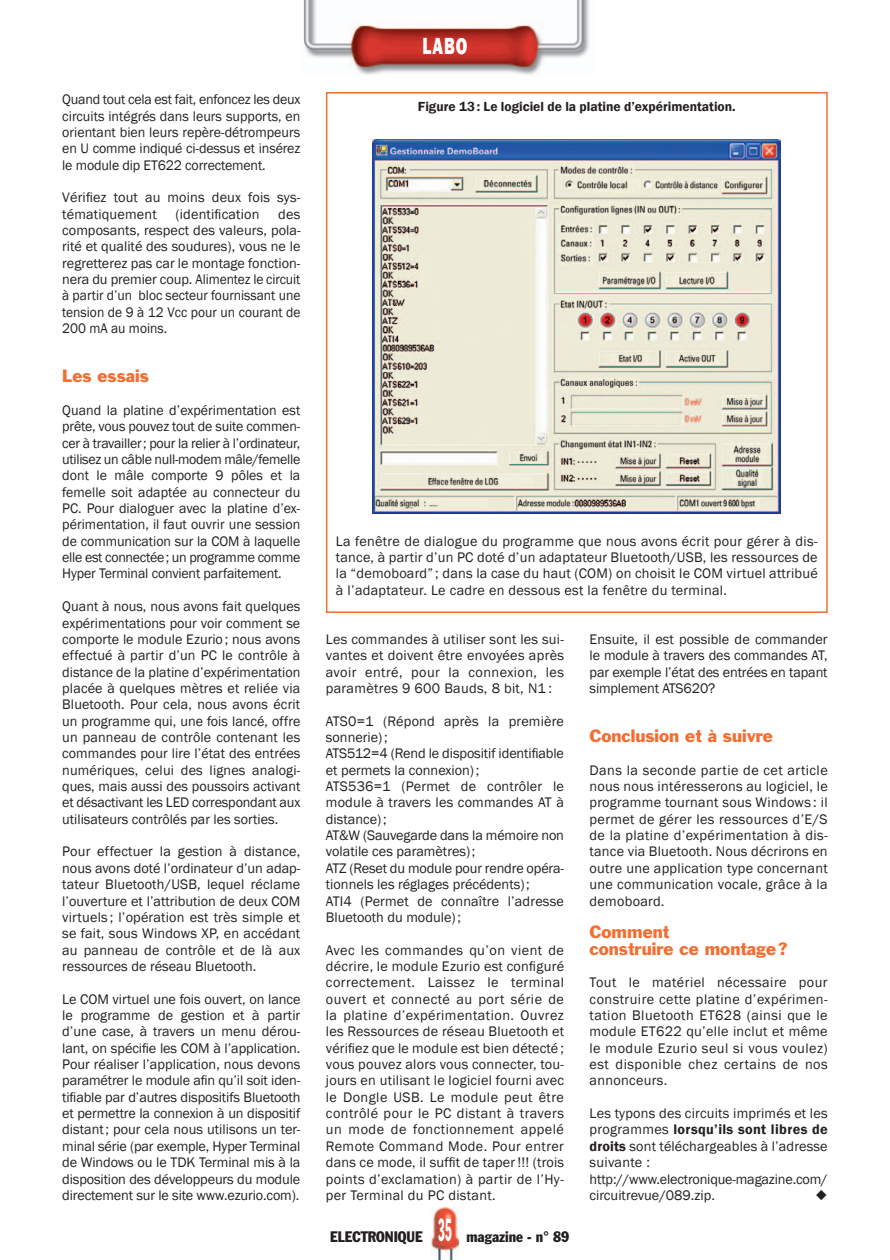
<style>
.page{position:relative;width:890px;height:1260px;background:#fff}
.page>*{position:absolute;margin:0;border:0;box-sizing:border-box;transform-origin:0 0}
.t1{font:800 24px "Franklin Gothic";color:#fff;scale:.7 1}
.t2{font:16.5px/16.4px "Franklin Gothic";color:#f26e31}
.t3{font:condensed 15px "Franklin Gothic";color:#231f20}
.t4{font:14.25px/16.4px "Franklin Gothic";color:#231f20;text-align:justify}
.t5{font:600 13.5px "Franklin Gothic";color:#231f20}
.s1{font-weight:600}
.s2{font-size:31.5px;color:#fff}
</style>
<div class="page">
<img style="left:303px;top:0;width:286px;height:75px">
<img style="left:431px;top:1207px;width:28px;height:53px">
<img style="left:373px;top:139px;width:408px;height:375px">
<p class="t4" style="left:62px;top:92px;width:240px">Quand tout cela est fait, enfoncez les deux circuits intégrés dans leurs supports, en orientant bien leurs repère-détrompeurs en U comme indiqué ci-dessus et insérez le module dip ET622 correctement.</p>
<p class="t4" style="left:62px;top:190px;width:240px">Vérifiez tout au moins deux fois sys&shy;tématiquement</p>
<p class="t4" style="left:175px;top:206px;width:86px">(identification</p>
<p class="t4" style="left:62px;top:206px;width:240px;text-indent:216px">des composants, respect des valeurs, pola&shy;rité et qualité des soudures), vous ne le regretterez pas car le montage fonction&shy;nera du premier coup. Alimentez le circuit à partir d’un bloc secteur fournissant une tension de 9 à 12 Vcc pour un courant de 200 mA au moins.</p>
<p class="t2" style="left:62px;top:368px;width:88px">Les essais</p>
<p class="t4" style="left:62px;top:402px;width:240px">Quand la platine d’expérimentation est prête, vous pouvez tout de suite commen&shy;cer à travailler ; pour la relier à l’ordinateur, utilisez un câble null-modem mâle/femelle dont le mâle comporte 9 pôles et la femelle soit adaptée au connecteur du PC. Pour dialoguer avec la platine d’ex&shy;périmentation, il faut ouvrir une session de communication sur la COM à laquelle elle est connectée ; un programme comme Hyper Terminal convient parfaitement.</p>
<p class="t4" style="left:62px;top:598px;width:240px">Quant à nous, nous avons fait quelques expérimentations pour voir comment se comporte le module Ezurio ; nous avons effectué à partir d’un PC le contrôle à distance de la platine d’expérimentation placée à quelques mètres et reliée via Bluetooth. Pour cela, nous avons écrit un programme qui, une fois lancé, offre un panneau de contrôle contenant les commandes pour lire l’état des entrées numériques, celui des lignes analogi&shy;ques, mais aussi des poussoirs activant et désactivant les LED correspondant aux utilisateurs contrôlés par les sorties.</p>
<p class="t4" style="left:62px;top:844px;width:240px">Pour effectuer la gestion à distance, nous avons doté l’ordinateur d’un adap&shy;tateur Bluetooth/USB, lequel réclame l’ouverture et l’attribution de deux COM virtuels ; l’opération est très simple et se fait, sous Windows XP, en accédant au panneau de contrôle et de là aux ressources de réseau Bluetooth.</p>
<p class="t4" style="left:62px;top:991px;width:240px">Le COM virtuel une fois ouvert, on lance le programme de gestion et à partir d’une case, à travers un menu dérou&shy;lant, on spécifie les COM à l’application.<br>Pour réaliser l’application, nous devons paramétrer le module afin qu’il soit iden&shy;tifiable par d’autres dispositifs Bluetooth et permettre la connexion à un dispositif distant ; pour cela nous utilisons un ter&shy;minal série (par exemple, Hyper Terminal de Windows ou le TDK Terminal mis à la disposition des développeurs du module directement sur le site www.ezurio.com).</p>
<h1 class="t1" style="left:422px;top:31px;width:66px">LABO</h1>
<p class="t5" style="left:418px;top:99px;width:319px">Figure 13 : Le logiciel de la platine d’expérimentation.</p>
<p class="t4" style="left:336px;top:533px;width:483px">La fenêtre de dialogue du programme que nous avons écrit pour gérer à dis&shy;tance, à partir d’un PC doté d’un adaptateur Bluetooth/USB, les ressources de la “demoboard” ; dans la case du haut (COM) on choisit le COM virtuel attribué à l’adaptateur. Le cadre en dessous est la fenêtre du terminal.</p>
<p class="t4" style="left:589px;top:631px;width:240px">Ensuite, il est possible de commander le module à travers des commandes AT, par exemple l’état des entrées en tapant simplement ATS620?</p>
<p class="t2" style="left:589px;top:727px;width:185px">Conclusion et à suivre</p>
<p class="t4" style="left:589px;top:762px;width:240px">Dans la seconde partie de cet article nous nous intéresserons au logiciel, le programme tournant sous Windows : il permet de gérer les ressources d’E/S de la platine d’expérimentation à dis&shy;tance via Bluetooth. Nous décrirons en outre une application type concernant une communication vocale, grâce à la demoboard.</p>
<p class="t2" style="left:589px;top:924px;width:199px">Comment<br>construire ce montage ?</p>
<p class="t4" style="left:589px;top:974px;width:240px">Tout le matériel nécessaire pour construire cette platine d’expérimen&shy;tation Bluetooth ET628 (ainsi que le module ET622 qu’elle inclut et même le module Ezurio seul si vous voulez) est disponible chez certains de nos annonceurs.</p>
<p class="t4" style="left:589px;top:1105px;width:240px;text-align:left">Les typons des circuits imprimés et les programmes <span class="s1">lorsqu’ils sont libres de droits</span> sont téléchargeables à l’adresse suivante : http://www.electronique-magazine.com/ circuitrevue/089.zip.</p>
<p class="t4" style="left:326px;top:631px;width:240px">Les commandes à utiliser sont les sui&shy;vantes et doivent être envoyées après avoir entré, pour la connexion, les paramètres 9 600 Bauds, 8 bit, N1 :</p>
<p class="t4" style="left:326px;top:713px;width:240px;text-align:left">ATS0=1 (Répond après la première sonnerie) ;<br>ATS512=4 (Rend le dispositif identifiable et permets la connexion) ;<br>ATS536=1 (Permet de contrôler le module à travers les commandes AT à distance) ;<br>AT&amp;W (Sauvegarde dans la mémoire non volatile ces paramètres) ;<br>ATZ (Reset du module pour rendre opéra&shy;tionnels les réglages précédents) ;<br>ATI4 (Permet de connaître l’adresse<br>Bluetooth du module) ;</p>
<p class="t4" style="left:326px;top:942px;width:240px">Avec les commandes qu’on vient de décrire, le module Ezurio est configuré correctement. Laissez le terminal ouvert et connecté au port série de la platine d’expérimentation. Ouvrez les Ressources de réseau Bluetooth et vérifiez que le module est bien détecté ; vous pouvez alors vous connecter, tou&shy;jours en utilisant le logiciel fourni avec le Dongle USB. Le module peut être contrôlé pour le PC distant à travers un mode de fonctionnement appelé Remote Command Mode. Pour entrer dans ce mode, il suffit de taper !!! (trois points d’exclamation) à partir de l’Hy&shy;per Terminal du PC distant.</p>
<p class="t3" style="left:330px;top:1227px;width:241px">ELECTRONIQUE <span class="s2">35</span> magazine - n° 89</p>
</div>
